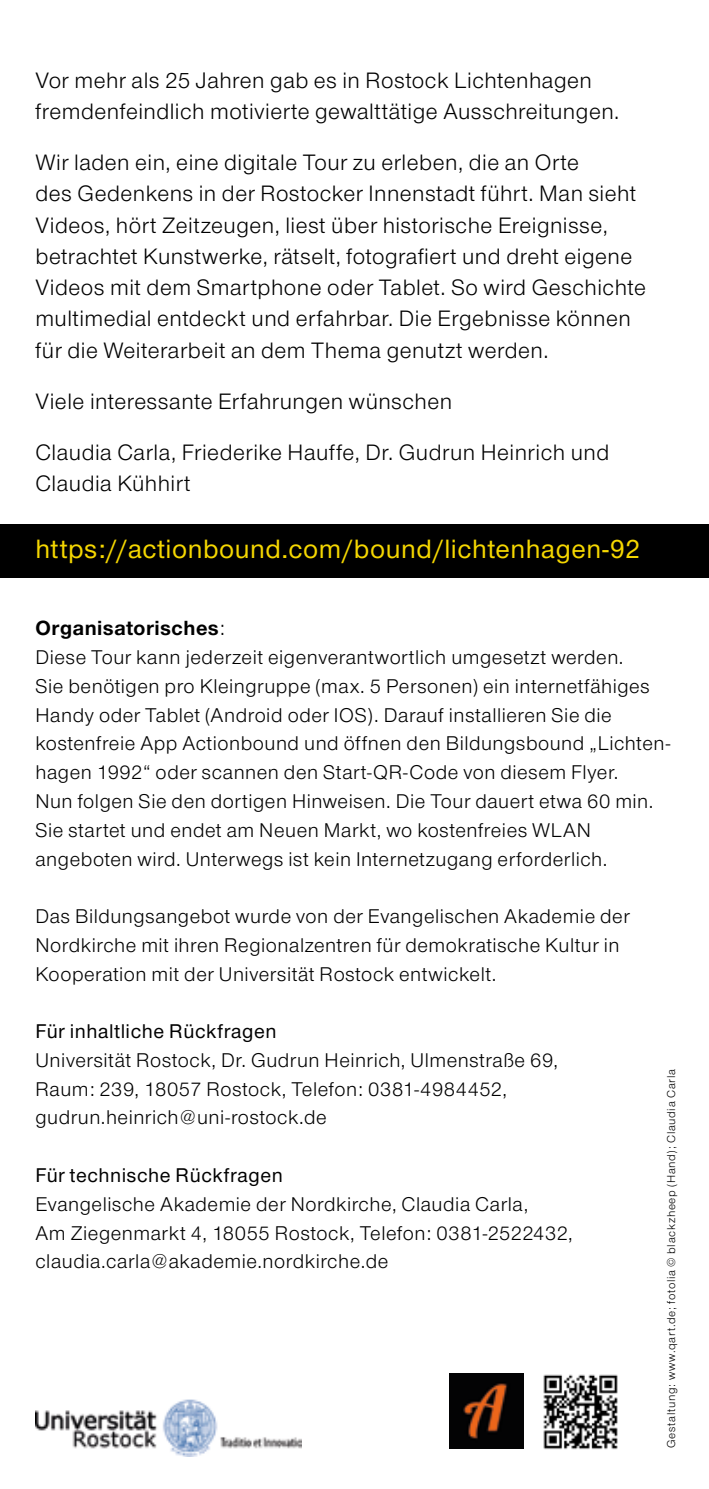
<style>
.page{position:relative;width:709px;height:1489px;background:#fff}
.page>*{position:absolute;margin:0;border:0;box-sizing:border-box;transform-origin:0 0}
.t1{font:500 27.5px "Nordelbica";letter-spacing:.02em;color:#f5d700}
.t2{font:23px/31.2px "Nordelbica";letter-spacing:.025em;color:#000}
.t3{font:700 21.25px "Nordelbica";letter-spacing:.03em;color:#000}
.t4{font:20.5px/28.8px "Nordelbica";letter-spacing:.025em;color:#000}
.t5{font:500 20.5px "Nordelbica";letter-spacing:.025em;color:#000}
.t6{font:12px "Nordelbica";letter-spacing:.055em;color:#000}
.s1{font-weight:400}
</style>
<div class="page">
<div style="left:0;top:524px;width:709px;height:54px;background:#000"></div>
<img style="left:449px;top:1373px;width:74px;height:74px">
<img style="left:35px;top:1399px;width:266px;height:57px">
<img style="left:543px;top:1374px;width:75px;height:76px">
<p class="t2" style="left:35px;top:64px;width:585px">Vor mehr als 25 Jahren gab es in Rostock Lichtenhagen fremdenfeindlich motivierte gewalttätige Ausschreitungen.</p>
<p class="t2" style="left:35px;top:147px;width:612px">Wir laden ein, eine digitale Tour zu erleben, die an Orte<br>des Gedenkens in der Rostocker Innenstadt führt. Man sieht Videos, hört Zeitzeugen, liest über historische Ereignisse, betrachtet Kunstwerke, rätselt, fotografiert und dreht eigene Videos mit dem Smartphone oder Tablet. So wird Geschichte multimedial entdeckt und erfahrbar. Die Ergebnisse können für die Weiterarbeit an dem Thema genutzt werden.</p>
<p class="t2" style="left:35px;top:386px;width:418px">Viele interessante Erfahrungen wünschen</p>
<p class="t2" style="left:35px;top:437px;width:575px">Claudia Carla, Friederike Hauffe, Dr. Gudrun Heinrich und<br>Claudia Kühhirt</p>
<h1 class="t1" style="left:35px;top:532px;width:606px">https://actionbound.com/bound/lichtenhagen-92</h1>
<p class="t3" style="left:35px;top:615px;width:191px">Organisatorisches<span class="s1">:</span></p>
<p class="t4" style="left:35px;top:643px;width:636px">Diese Tour kann jederzeit eigenverantwortlich umgesetzt werden.<br>Sie benötigen pro Kleingruppe (max. 5 Personen) ein internetfähiges Handy oder Tablet (Android oder IOS). Darauf installieren Sie die kostenfreie App Actionbound und öffnen den Bildungsbound „Lichten&shy;hagen 1992“ oder scannen den Start-QR-Code von diesem Flyer.<br>Nun folgen Sie den dortigen Hinweisen. Die Tour dauert etwa 60 min.<br>Sie startet und endet am Neuen Markt, wo kostenfreies WLAN angeboten wird. Unterwegs ist kein Internetzugang erforderlich.</p>
<p class="t4" style="left:35px;top:902px;width:596px">Das Bildungsangebot wurde von der Evangelischen Akademie der<br>Nordkirche mit ihren Regionalzentren für demokratische Kultur in<br>Kooperation mit der Universität Rostock entwickelt.</p>
<p class="t5" style="left:35px;top:1019px;width:243px">Für inhaltliche Rückfragen</p>
<p class="t4" style="left:35px;top:1045px;width:524px">Universität Rostock, Dr. Gudrun Heinrich, Ulmenstraße 69,<br>Raum: 239, 18057 Rostock, Telefon: 0381-4984452, gudrun.heinrich@uni-rostock.de</p>
<p class="t5" style="left:35px;top:1163px;width:249px">Für technische Rückfragen</p>
<p class="t4" style="left:35px;top:1189px;width:539px">Evangelische Akademie der Nordkirche, Claudia Carla,<br>Am Ziegenmarkt 4, 18055 Rostock, Telefon: 0381-2522432, claudia.carla@akademie.nordkirche.de</p>
<p class="t6" style="left:664px;top:1447px;width:380px;rotate:-90deg">Gestaltung: www.qart.de; fotolia © blackzheep (Hand); Claudia Carla</p>
</div>
